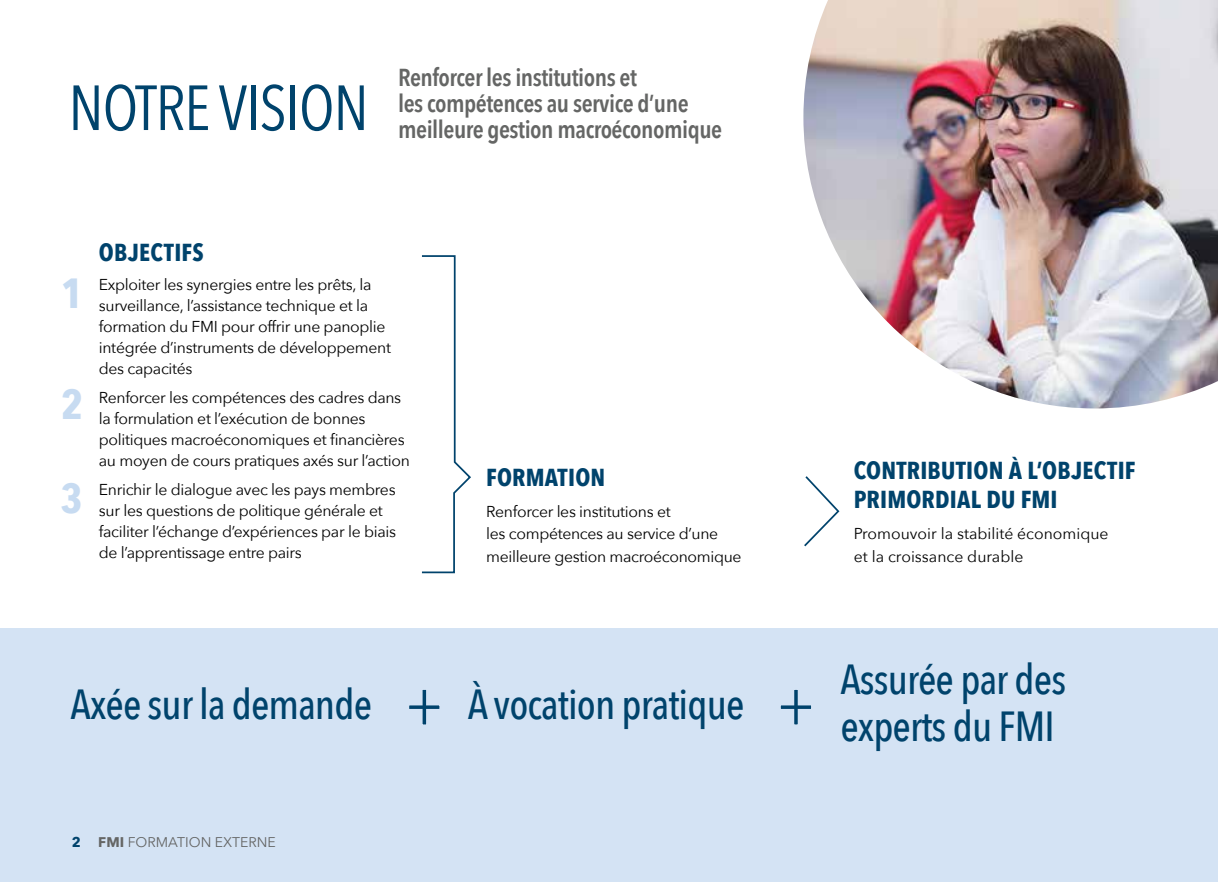
<style>
.page{position:relative;width:1218px;height:882px;background:#fff}
.page>*{position:absolute;margin:0;border:0;box-sizing:border-box;transform-origin:0 0}
.t1{font:63px "Avenir Next Condensed";letter-spacing:-.02em;color:#00436c}
.t2{font:500 42px/47.2px "Avenir Next Condensed";letter-spacing:-.02em;color:#00436c}
.t3{font:700 42px "Avenir Next Condensed";color:#c7dbf1}
.t4{font:600 24.5px/26.2px "Avenir Next Condensed";letter-spacing:-.02em;color:#656665}
.t5{font:700 24.5px/29.8px "Avenir Next Condensed";letter-spacing:.01em;color:#00436c}
.t6{font:15.75px/21px "Avenir Next";letter-spacing:-.02em;color:#000}
.t7{font:15.75px/22.8px "Avenir Next";color:#000}
.t8{font:14px "Avenir Next";color:#656665}
.t9{font:700 14px "Avenir Next";color:#00436c}
.s1{font-weight:700}
</style>
<div class="page">
<img style="left:803px;top:0;width:415px;height:408px">
<div style="left:0;top:628px;width:1218px;height:254px;background:#d4e3f4"></div>
<svg style="left:409px;top:689px;width:31px;height:36px"></svg>
<svg style="left:780px;top:689px;width:31px;height:36px"></svg>
<svg style="left:421px;top:255px;width:50px;height:319px"></svg>
<svg style="left:804px;top:476px;width:36px;height:71px"></svg>
<h1 class="t1" style="left:68px;top:54px;width:302px">NOTRE VISION</h1>
<h3 class="t4" style="left:398px;top:64px;width:326px">Renforcer les institutions et<br>les compétences au service d’une meilleure gestion macroéconomique</h3>
<h2 class="t3" style="left:61px;top:268px;width:24px">1</h2>
<h2 class="t3" style="left:61px;top:379px;width:24px">2</h2>
<h2 class="t3" style="left:61px;top:473px;width:24px">3</h2>
<h3 class="t5" style="left:99px;top:237px;width:106px">OBJECTIFS</h3>
<p class="t6" style="left:99px;top:273px;width:294px">Exploiter les synergies entre les prêts, la surveillance, l’assistance technique et la formation du FMI pour offrir une panoplie intégrée d’instruments de développement des capacités</p>
<p class="t6" style="left:99px;top:386px;width:313px">Renforcer les compétences des cadres dans la formulation et l’exécution de bonnes politiques macroéconomiques et financières au moyen de cours pratiques axés sur l’action</p>
<p class="t6" style="left:99px;top:478px;width:299px">Enrichir le dialogue avec les pays membres sur les questions de politique générale et faciliter l’échange d’expériences par le biais de l’apprentissage entre pairs</p>
<h3 class="t5" style="left:486px;top:462px;width:121px">FORMATION</h3>
<p class="t6" style="left:486px;top:499px;width:257px;line-height:22.8px">Renforcer les institutions et<br>les compétences au service d’une meilleure gestion macroéconomique</p>
<h2 class="t2" style="left:70px;top:680px;width:303px">Axée sur la demande</h2>
<h2 class="t2" style="left:468px;top:681px;width:278px">À vocation pratique</h2>
<p class="t9" style="left:72px;top:830px;width:11px">2</p>
<p class="t8" style="left:98px;top:830px;width:179px"><span class="s1">FMI</span> FORMATION EXTERNE</p>
<h3 class="t5" style="left:854px;top:455px;width:283px">CONTRIBUTION À L’OBJECTIF<br>PRIMORDIAL DU FMI</h3>
<p class="t7" style="left:854px;top:521px;width:256px">Promouvoir la stabilité économique et la croissance durable</p>
<h2 class="t2" style="left:840px;top:655px;width:227px">Assurée par des experts du FMI</h2>
</div>
